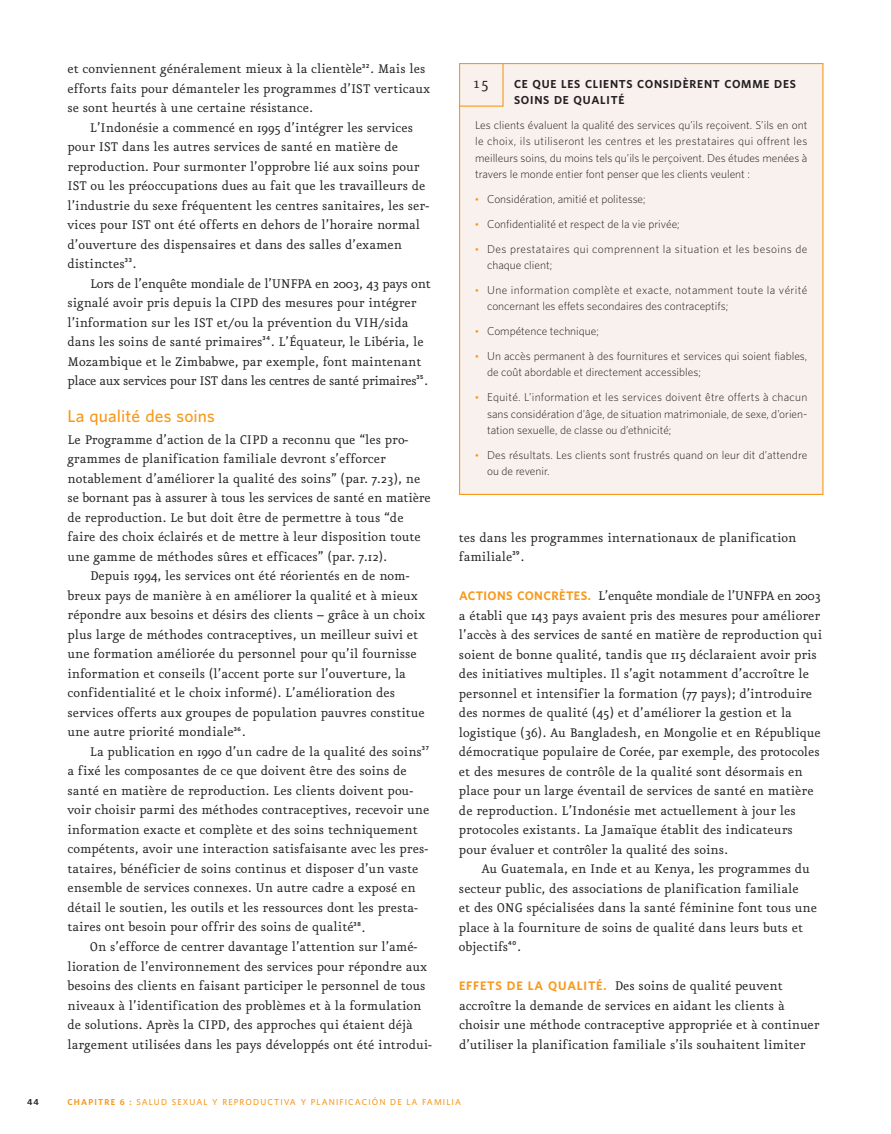
<style>
.page{position:relative;width:891px;height:1134px;background:#fff}
.page>*{position:absolute;margin:0;border:0;box-sizing:border-box;transform-origin:0 0}
.t1{font:600 15.75px "UNFPA";letter-spacing:.005em;color:#f8991c}
.t2{font:15px/19.5px "Eureka";color:#231f20}
.t3{font:12.75px "Eureka Small Caps";color:#231f20;scale:1.35 1}
.t4{font:300 10.5px/16.5px "UNFPA";color:#231f20;text-align:justify}
.t5{font:300 10.5px/16.5px "UNFPA";letter-spacing:.025em;color:#231f20}
.t6{font:300 10.5px/16.5px "UNFPA";letter-spacing:.04em;color:#231f20}
.t7{font:700 10.5px/16.5px "UNFPA";letter-spacing:.07em;color:#231f20}
.t8{font:600 7.8px "UNFPA";letter-spacing:.14em;color:#f8991c}
.t9{font:700 7.8px "UNFPA";color:#231f20}
.t10{font:700 5.25px "UNFPA";letter-spacing:.14em;color:#231f20}
.s1{font-family:"Univers";font-weight:400;color:#f8991c}
.s2{font-family:"Eureka";font-size:18px}
.s3{font-family:"UNFPA";font-weight:700;font-size:11.25px;color:#f8991c}
.s4{font-weight:700}
</style>
<div class="page">
<div style="left:460px;top:64px;width:363px;height:430px;background:#f8f1ee"></div>
<div style="left:459px;top:63px;width:45px;height:44px;border:1px solid #f8991c"></div>
<p class="t2" style="left:68px;top:62px;width:296px">et conviennent généralement mieux à la clientèle</p>
<p class="t10" style="left:362px;top:63px;width:9px">32</p>
<p class="t2" style="left:67px;top:62px;width:364px;text-indent:303px">. Mais les efforts faits pour démanteler les programmes d’IST verticaux se sont heurtés à une certaine résistance.</p>
<p class="t2" style="left:67px;top:120px;width:363px;text-indent:22px">L’Indonésie a commencé en 1995 d’intégrer les services pour IST dans les autres services de santé en matière de reproduction. Pour surmonter l’opprobre lié aux soins pour IST ou les préoccupations dues au fait que les travailleurs de l’industrie du sexe fréquentent les centres sanitaires, les ser&shy;vices pour IST ont été offerts en dehors de l’horaire normal d’ouverture des dispensaires et dans des salles d’examen distinctes</p>
<p class="t10" style="left:125px;top:258px;width:8px">33</p>
<p class="t2" style="left:133px;top:257px;width:5px">.</p>
<p class="t2" style="left:90px;top:276px;width:342px">Lors de l’enquête mondiale de l’UNFPA en 2003, 43 pays ont</p>
<p class="t2" style="left:68px;top:296px;width:351px">signalé avoir pris depuis la CIPD des mesures pour intégrer</p>
<p class="t2" style="left:68px;top:315px;width:342px">l’information sur les IST et/ou la prévention du VIH/sida</p>
<p class="t2" style="left:68px;top:335px;width:197px">dans les soins de santé primaires</p>
<p class="t10" style="left:263px;top:336px;width:9px">34</p>
<p class="t2" style="left:67px;top:335px;width:358px;text-indent:203px">. L’Équateur, le Libéria, le<br>Mozambique et le Zimbabwe, par exemple, font maintenant place aux services pour IST dans les centres de santé primaires</p>
<p class="t10" style="left:416px;top:375px;width:8px">35</p>
<p class="t2" style="left:424px;top:374px;width:5px">.</p>
<p class="t1" style="left:68px;top:410px;width:149px">La qualité des soins</p>
<p class="t2" style="left:68px;top:432px;width:365px">Le Programme d’action de la CIPD a reconnu que “les pro&shy;grammes de planification familiale devront s’efforcer notablement d’améliorer la qualité des soins” (par. 7.23), ne se bornant pas à assurer à tous les services de santé en matière de reproduction. Le but doit être de permettre à tous “de faire des choix éclairés et de mettre à leur disposition toute une gamme de méthodes sûres et efficaces” (par. 7.12).</p>
<p class="t2" style="left:68px;top:569px;width:359px;text-indent:22px">Depuis 1994, les services ont été réorientés en de nom&shy;breux pays de manière à en améliorer la qualité et à mieux répondre aux besoins et désirs des clients – grâce à un choix plus large de méthodes contraceptives, un meilleur suivi et une formation améliorée du personnel pour qu’il fournisse information et conseils (l’accent porte sur l’ouverture, la confidentialité et le choix informé). L’amélioration des services offerts aux groupes de population pauvres constitue une autre priorité mondiale</p>
<p class="t10" style="left:234px;top:726px;width:9px">36</p>
<p class="t2" style="left:90px;top:725px;width:333px;text-indent:152px">.<br>La publication en 1990 d’un cadre de la qualité des soins</p>
<p class="t10" style="left:422px;top:746px;width:9px">37</p>
<p class="t2" style="left:68px;top:764px;width:363px">a fixé les composantes de ce que doivent être des soins de santé en matière de reproduction. Les clients doivent pou&shy;voir choisir parmi des méthodes contraceptives, recevoir une information exacte et complète et des soins techniquement compétents, avoir une interaction satisfaisante avec les pres&shy;tataires, bénéficier de soins continus et disposer d’un vaste ensemble de services connexes. Un autre cadre a exposé en détail le soutien, les outils et les ressources dont les presta&shy;taires ont besoin pour offrir des soins de qualité</p>
<p class="t10" style="left:354px;top:921px;width:9px">38</p>
<p class="t2" style="left:362px;top:920px;width:5px">.</p>
<p class="t2" style="left:90px;top:939px;width:329px">On s’efforce de centrer davantage l’attention sur l’amé-</p>
<p class="t2" style="left:67px;top:959px;width:361px">lioration de l’environnement des services pour répondre aux</p>
<p class="t2" style="left:67px;top:978px;width:360px">besoins des clients en faisant participer le personnel de tous</p>
<p class="t2" style="left:67px;top:998px;width:355px">niveaux à l’identification des problèmes et à la formulation</p>
<p class="t2" style="left:67px;top:1017px;width:347px">de solutions. Après la CIPD, des approches qui étaient déjà</p>
<p class="t2" style="left:67px;top:1037px;width:366px">largement utilisées dans les pays développés ont été introdui-</p>
<p class="t7" style="left:514px;top:76px;width:283px">CE QUE LES CLIENTS CONSIDÈRENT COMME DES<br>SOINS DE QUALITÉ</p>
<p class="t4" style="left:475px;top:117px;width:334px">Les clients évaluent la qualité des services qu’ils reçoivent. S’ils en ont le choix, ils utiliseront les centres et les prestataires qui offrent les meilleurs soins, du moins tels qu’ils le perçoivent. Des études menées à travers le monde entier font penser que les clients veulent :</p>
<p class="t4" style="left:475px;top:192px;width:172px"><span class="s1">•</span> Considération, amitié et politesse;</p>
<p class="t4" style="left:475px;top:216px;width:206px"><span class="s1">•</span> Confidentialité et respect de la vie privée;</p>
<p class="t6" style="left:487px;top:241px;width:322px;text-indent:-12px"><span class="s1">•</span> Des prestataires qui comprennent la situation et les besoins de chaque client;</p>
<p class="t5" style="left:487px;top:282px;width:322px;text-indent:-12px"><span class="s1">•</span> Une information complète et exacte, notamment toute la vérité concernant les effets secondaires des contraceptifs;</p>
<p class="t4" style="left:475px;top:324px;width:125px"><span class="s1">•</span> Compétence technique;</p>
<p class="t4" style="left:487px;top:348px;width:322px;text-indent:-12px"><span class="s1">•</span> Un accès permanent à des fournitures et services qui soient fiables, de coût abordable et directement accessibles;</p>
<p class="t4" style="left:487px;top:390px;width:322px;text-indent:-12px"><span class="s1">•</span> Equité. L’information et les services doivent être offerts à chacun sans considération d’âge, de situation matrimoniale, de sexe, d’orien&shy;tation sexuelle, de classe ou d’ethnicité;</p>
<p class="t4" style="left:487px;top:447px;width:322px;text-indent:-12px"><span class="s1">•</span> Des résultats. Les clients sont frustrés quand on leur dit d’attendre ou de revenir.</p>
<p class="t3" style="left:473px;top:76px;width:13px">1<span class="s2">5</span></p>
<p class="t2" style="left:459px;top:530px;width:339px">tes dans les programmes internationaux de planification familiale</p>
<p class="t10" style="left:512px;top:551px;width:9px">39</p>
<p class="t2" style="left:520px;top:549px;width:5px">.</p>
<p class="t2" style="left:459px;top:588px;width:365px"><span class="s3">ACTIONS CONCRÈTES.</span> L’enquête mondiale de l’UNFPA en 2003 a établi que 143 pays avaient pris des mesures pour améliorer l’accès à des services de santé en matière de reproduction qui soient de bonne qualité, tandis que 115 déclaraient avoir pris des initiatives multiples. Il s’agit notamment d’accroître le personnel et intensifier la formation (77 pays); d’introduire des normes de qualité (45) et d’améliorer la gestion et la logistique (36). Au Bangladesh, en Mongolie et en République démocratique populaire de Corée, par exemple, des protocoles et des mesures de contrôle de la qualité sont désormais en place pour un large éventail de services de santé en matière de reproduction. L’Indonésie met actuellement à jour les protocoles existants. La Jamaïque établit des indicateurs pour évaluer et contrôler la qualité des soins.</p>
<p class="t2" style="left:459px;top:861px;width:360px;text-indent:22px">Au Guatemala, en Inde et au Kenya, les programmes du secteur public, des associations de planification familiale<br>et des ONG spécialisées dans la santé féminine font tous une place à la fourniture de soins de qualité dans leurs buts et objectifs</p>
<p class="t10" style="left:508px;top:941px;width:10px">40</p>
<p class="t2" style="left:517px;top:939px;width:5px">.</p>
<p class="t2" style="left:459px;top:978px;width:362px"><span class="s3">EFFETS DE LA QUALITÉ.</span> Des soins de qualité peuvent accroître la demande de services en aidant les clients à choisir une méthode contraceptive appropriée et à continuer d’utiliser la planification familiale s’ils souhaitent limiter</p>
<p class="t9" style="left:27px;top:1099px;width:13px">44</p>
<p class="t8" style="left:68px;top:1099px;width:395px"><span class="s4">CHAPITRE 6 :</span> SALUD SEXUAL Y REPRODUCTIVA Y PLANIFICACIÓN DE LA FAMILIA</p>
</div>
